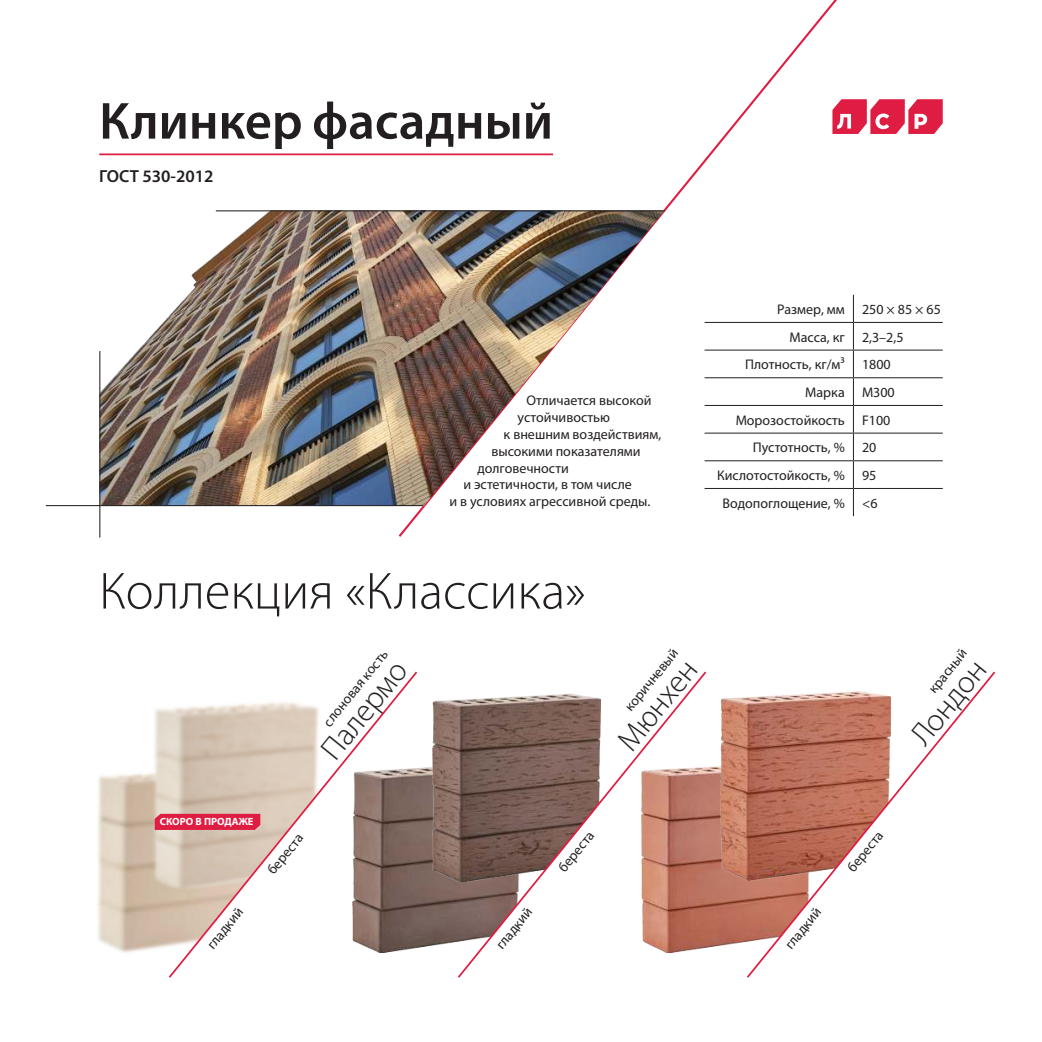
<style>
.page{position:relative;width:1042px;height:1042px;background:#fff}
.page>*{position:absolute;margin:0;border:0;box-sizing:border-box;transform-origin:0 0}
.t1{font:300 52.5px "Myriad Pro";color:#231f20}
.t2{font:600 52.5px "Myriad Pro";color:#231f20}
.t3{font:300 31.5px "Myriad Pro";color:#231f20}
.t4{font:600 17.5px "Myriad Pro";color:#231f20}
.t5{font:14px "Myriad Pro";color:#231f20}
.t6{font:700 10.5px "Myriad Pro";color:#fff}
</style>
<div class="page">
<svg style="left:852px;top:99px;width:91px;height:35px"></svg>
<img style="left:98px;top:774px;width:51px;height:179px">
<img style="left:126px;top:709px;width:41px;height:205px">
<hr style="left:99px;top:153px;width:454px;height:2px;background:#df1d42">
<svg style="left:149px;top:746px;width:18px;height:204px;background:#dacbba"></svg>
<svg style="left:167px;top:671px;width:251px;height:307px"></svg>
<img style="left:352px;top:763px;width:104px;height:189px">
<img style="left:433px;top:700px;width:23px;height:181px">
<svg style="left:456px;top:671px;width:251px;height:307px"></svg>
<img style="left:641px;top:763px;width:104px;height:189px">
<img style="left:721px;top:697px;width:24px;height:184px">
<svg style="left:745px;top:671px;width:251px;height:307px"></svg>
<hr style="left:704px;top:322px;width:149px;height:1px;background:#231f20">
<hr style="left:853px;top:322px;width:90px;height:1px;background:#231f20">
<hr style="left:704px;top:350px;width:149px;height:1px;background:#231f20">
<hr style="left:853px;top:350px;width:90px;height:1px;background:#231f20">
<hr style="left:704px;top:377px;width:149px;height:1px;background:#231f20">
<hr style="left:853px;top:377px;width:90px;height:1px;background:#231f20">
<hr style="left:704px;top:405px;width:149px;height:1px;background:#231f20">
<hr style="left:853px;top:405px;width:90px;height:1px;background:#231f20">
<hr style="left:704px;top:433px;width:149px;height:1px;background:#231f20">
<hr style="left:853px;top:433px;width:90px;height:1px;background:#231f20">
<hr style="left:704px;top:460px;width:149px;height:1px;background:#231f20">
<hr style="left:853px;top:460px;width:90px;height:1px;background:#231f20">
<hr style="left:704px;top:488px;width:149px;height:1px;background:#231f20">
<hr style="left:853px;top:488px;width:90px;height:1px;background:#231f20">
<svg style="left:853px;top:295px;width:1px;height:221px"></svg>
<svg style="left:396px;top:0;width:456px;height:537px"></svg>
<img style="left:100px;top:210px;width:565px;height:295px">
<hr style="left:46px;top:505px;width:377px;height:1px;background:#231f20">
<hr style="left:216px;top:210px;width:449px;height:1px;background:#231f20">
<hr style="left:99px;top:351px;width:1px;height:186px;background:#231f20">
<svg style="left:155px;top:814px;width:105px;height:16px;background:#de2044"></svg>
<h1 class="t2" style="left:99px;top:101px;width:455px">Клинкер фасадный</h1>
<p class="t4" style="left:99px;top:169px;width:116px">ГОСТ 530-2012</p>
<p class="t5" style="left:526px;top:393px;width:127px">Отличается высокой</p>
<p class="t5" style="left:518px;top:410px;width:94px">устойчивостью</p>
<p class="t5" style="left:504px;top:427px;width:159px">к внешним воздействиям,</p>
<p class="t5" style="left:491px;top:444px;width:151px">высокими показателями</p>
<p class="t5" style="left:477px;top:461px;width:93px">долговечности</p>
<p class="t5" style="left:463px;top:477px;width:170px">и эстетичности, в том числе</p>
<p class="t5" style="left:449px;top:494px;width:202px">и в условиях агрессивной среды.</p>
<p class="t5" style="left:777px;top:302px;width:165px">Размер, мм 250 × 85 × 65</p>
<p class="t5" style="left:789px;top:330px;width:115px">Масса, кг 2,3–2,5</p>
<p class="t5" style="left:745px;top:357px;width:147px">Плотность, кг/м³ 1800</p>
<p class="t5" style="left:805px;top:385px;width:91px">Марка M300</p>
<p class="t5" style="left:735px;top:413px;width:156px">Морозостойкость F100</p>
<p class="t5" style="left:753px;top:440px;width:125px">Пустотность, % 20</p>
<p class="t5" style="left:717px;top:468px;width:161px">Кислотостойкость, % 95</p>
<p class="t5" style="left:722px;top:496px;width:156px">Водопоглощение, % &lt;6</p>
<h1 class="t1" style="left:99px;top:571px;width:488px">Коллекция «Классика»</h1>
<p class="t5" style="left:320px;top:720px;width:95px;rotate:-51deg">слоновая кость</p>
<h2 class="t3" style="left:318px;top:748px;width:119px;rotate:-51deg">Палермо</h2>
<p class="t5" style="left:622px;top:705px;width:77px;rotate:-51deg">коричневый</p>
<h2 class="t3" style="left:614px;top:739px;width:108px;rotate:-51deg">Мюнхен</h2>
<p class="t6" style="left:160px;top:818px;width:95px">СКОРО В ПРОДАЖЕ</p>
<p class="t5" style="left:204px;top:943px;width:50px;rotate:-51deg">гладкий</p>
<p class="t5" style="left:265px;top:868px;width:50px;rotate:-51deg">береста</p>
<p class="t5" style="left:493px;top:943px;width:50px;rotate:-51deg">гладкий</p>
<p class="t5" style="left:556px;top:866px;width:50px;rotate:-51deg">береста</p>
<p class="t5" style="left:925px;top:687px;width:54px;rotate:-51deg">красный</p>
<h2 class="t3" style="left:908px;top:733px;width:101px;rotate:-51deg">Лондон</h2>
<p class="t5" style="left:782px;top:943px;width:50px;rotate:-51deg">гладкий</p>
<p class="t5" style="left:844px;top:866px;width:50px;rotate:-51deg">береста</p>
</div>
